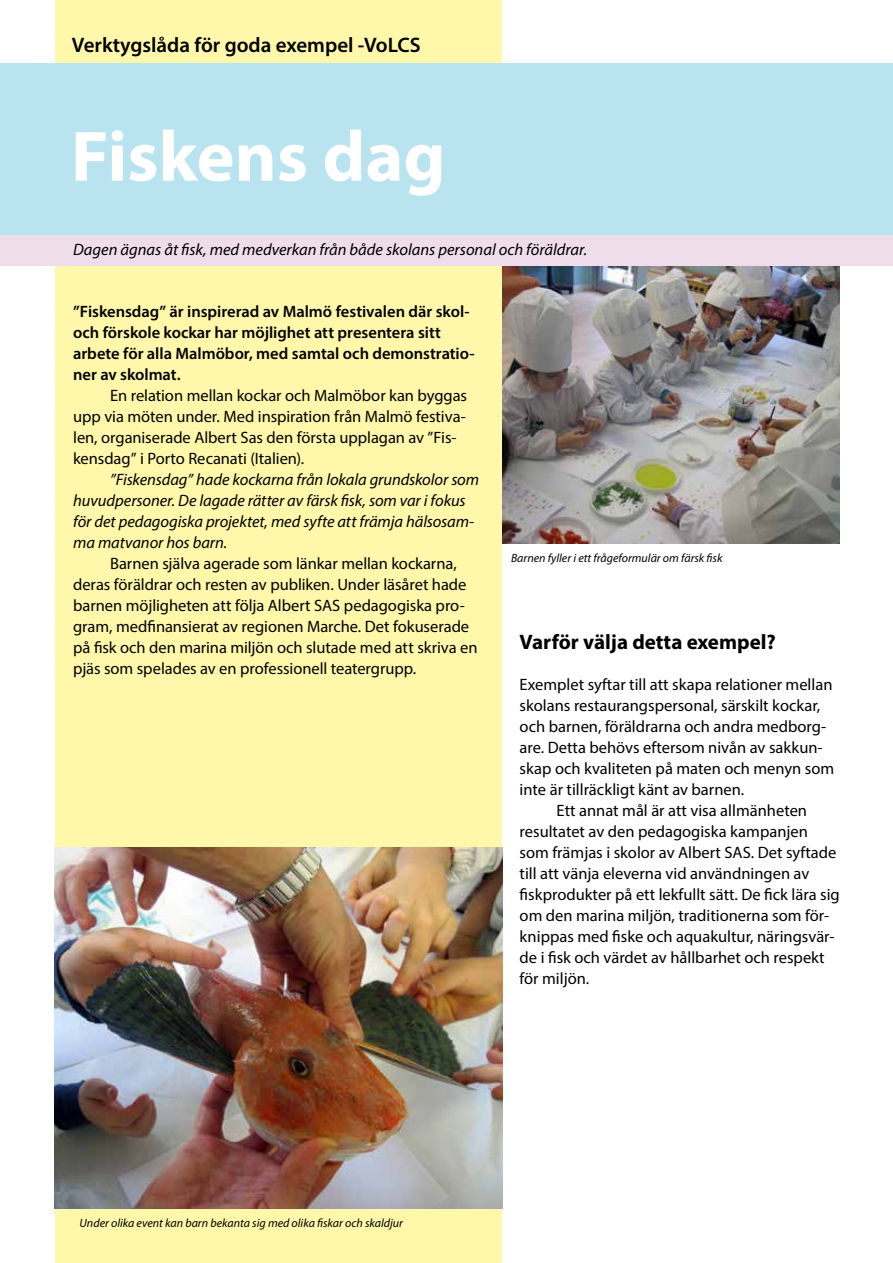
<style>
.page{position:relative;width:893px;height:1263px;background:#fff}
.page>*{position:absolute;margin:0;border:0;box-sizing:border-box;transform-origin:0 0}
.t1{font:700 72px "Myriad Pro";color:#fff}
.t2{font:600 21px "Myriad Pro";color:#000}
.t3{font:700 21px "Myriad Pro";color:#000}
.t4{font:16.5px/21px "Myriad Pro";color:#000}
.t5{font:italic 16.5px/21px "Myriad Pro";letter-spacing:-.005em;color:#000}
.t6{font:600 16.5px/21px "Myriad Pro";color:#000}
.t7{font:italic 12px "Myriad Pro";color:#000}
</style>
<div class="page">
<div style="left:56px;top:0;width:446px;height:1263px;background:#fff8aa"></div>
<div style="left:0;top:234px;width:893px;height:32px;background:#efddec"></div>
<div style="left:0;top:63px;width:893px;height:171px;background:#b9e4ef"></div>
<img style="left:503px;top:266px;width:337px;height:278px">
<img style="left:55px;top:848px;width:448px;height:360px">
<p class="t2" style="left:72px;top:32px;width:350px">Verktygslåda för goda exempel -VoLCS</p>
<h1 class="t1" style="left:71px;top:109px;width:376px">Fiskens dag</h1>
<p class="t5" style="left:73px;top:239px;width:516px">Dagen ägnas åt fisk, med medverkan från både skolans personal och föräldrar.</p>
<p class="t6" style="left:73px;top:300px;width:403px">”Fiskensdag” är inspirerad av Malmö festivalen där skol&shy;och förskole kockar har möjlighet att presentera sitt arbete för alla Malmöbor, med samtal och demonstratio&shy;ner av skolmat.</p>
<p class="t4" style="left:73px;top:385px;width:395px;text-indent:37px">En relation mellan kockar och Malmöbor kan byggas upp via möten under. Med inspiration från Malmö festiva&shy;len, organiserade Albert Sas den första upplagan av ”Fis&shy;kensdag” i Porto Recanati (Italien).</p>
<p class="t5" style="left:73px;top:469px;width:408px;text-indent:37px">”Fiskensdag” hade kockarna från lokala grundskolor som huvudpersoner. De lagade rätter av färsk fisk, som var i fokus för det pedagogiska projektet, med syfte att främja hälsosam&shy;ma matvanor hos barn.</p>
<p class="t4" style="left:73px;top:553px;width:406px;text-indent:37px">Barnen själva agerade som länkar mellan kockarna, deras föräldrar och resten av publiken. Under läsåret hade barnen möjligheten att följa Albert SAS pedagogiska pro&shy;gram, medfinansierat av regionen Marche. Det fokuserade på fisk och den marina miljön och slutade med att skriva en pjäs som spelades av en professionell teatergrupp.</p>
<p class="t7" style="left:511px;top:551px;width:213px">Barnen fyller i ett frågeformulär om färsk fisk</p>
<p class="t3" style="left:520px;top:628px;width:258px">Varför välja detta exempel?</p>
<p class="t4" style="left:520px;top:673px;width:314px">Exemplet syftar till att skapa relationer mellan</p>
<p class="t4" style="left:520px;top:694px;width:302px">skolans restaurangspersonal, särskilt kockar,</p>
<p class="t4" style="left:520px;top:715px;width:308px">och barnen, föräldrarna och andra medborg-</p>
<p class="t4" style="left:520px;top:736px;width:305px">are. Detta behövs eftersom nivån av sakkun-</p>
<p class="t4" style="left:520px;top:757px;width:316px">skap och kvaliteten på maten och menyn som</p>
<p class="t4" style="left:520px;top:779px;width:226px">inte är tillräckligt känt av barnen.</p>
<p class="t4" style="left:557px;top:800px;width:252px">Ett annat mål är att visa allmänheten</p>
<p class="t4" style="left:520px;top:821px;width:290px">resultatet av den pedagogiska kampanjen</p>
<p class="t4" style="left:520px;top:842px;width:318px">som främjas i skolor av Albert SAS. Det syftade</p>
<p class="t4" style="left:520px;top:863px;width:291px">till att vänja eleverna vid användningen av</p>
<p class="t4" style="left:520px;top:884px;width:322px">fiskprodukter på ett lekfullt sätt. De fick lära sig</p>
<p class="t4" style="left:520px;top:905px;width:311px">om den marina miljön, traditionerna som för-</p>
<p class="t4" style="left:520px;top:926px;width:317px">knippas med fiske och aquakultur, näringsvär-</p>
<p class="t4" style="left:520px;top:947px;width:306px">de i fisk och värdet av hållbarhet och respekt</p>
<p class="t4" style="left:520px;top:968px;width:71px">för miljön.</p>
<p class="t7" style="left:80px;top:1215px;width:325px">Under olika event kan barn bekanta sig med olika fiskar och skaldjur</p>
</div>
